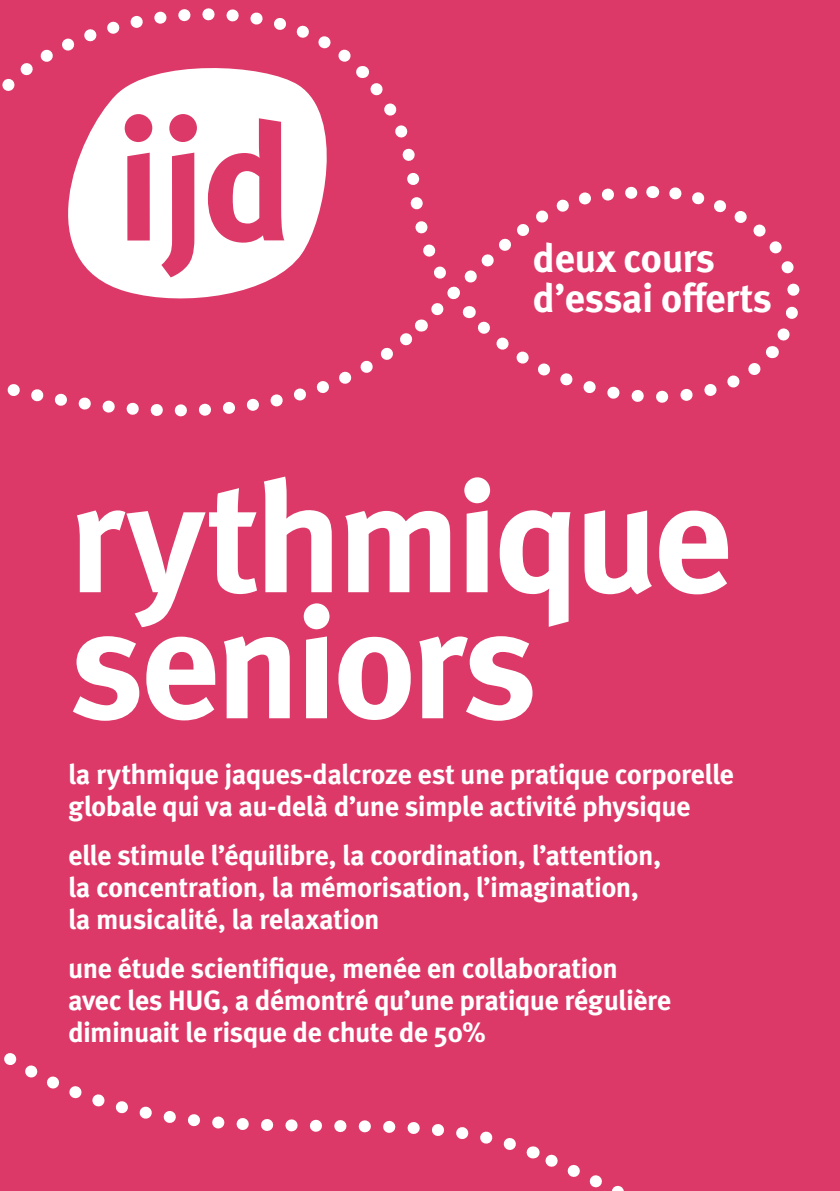
<style>
.page{position:relative;width:840px;height:1191px;background:#fff}
.page>*{position:absolute;margin:0;border:0;box-sizing:border-box;transform-origin:0 0}
.textebold_16{font:700 156px/126px "Meta OT";letter-spacing:-.04em;color:#fff}
.petit_titre{font:700 40px/40px "Meta OT";letter-spacing:-.015em;color:#fff}
.textebold_16-2{font:700 28px/32px "Meta OT";letter-spacing:-.025em;color:#fff}
</style>
<div class="page">
<div style="left:0;top:0;width:839px;height:1191px;background:#dc3968"></div>
<svg style="left:68px;top:127px;width:259px;height:172px;fill:#fff"></svg>
<svg style="left:232px;top:171px;width:27px;height:52px"></svg>
<svg style="left:4px;top:1053px;width:512px;height:97px"></svg>
<svg style="left:7px;top:371px;width:345px;height:46px"></svg>
<svg style="left:2px;top:8px;width:349px;height:119px"></svg>
<svg style="left:527px;top:1128px;width:313px;height:63px"></svg>
<svg style="left:356px;top:66px;width:444px;height:337px"></svg>
<p class="petit_titre" style="left:532px;top:239px;width:241px">deux cours d’essai offerts</p>
<p class="textebold_16" style="left:68px;top:477px;width:665px">rythmique seniors</p>
<p class="textebold_16-2" style="left:68px;top:759px;width:667px">la rythmique jaques-dalcroze est une pratique corporelle globale qui va au-delà d’une simple activité physique</p>
<p class="textebold_16-2" style="left:68px;top:840px;width:594px">elle stimule l’équilibre, la coordination, l’attention, la concentration, la mémorisation, l’imagination, la musicalité, la relaxation</p>
<p class="textebold_16-2" style="left:68px;top:953px;width:604px">une étude scientifique, menée en collaboration avec les HUG, a démontré qu’une pratique régulière diminuait le risque de chute de 50%</p>
</div>
